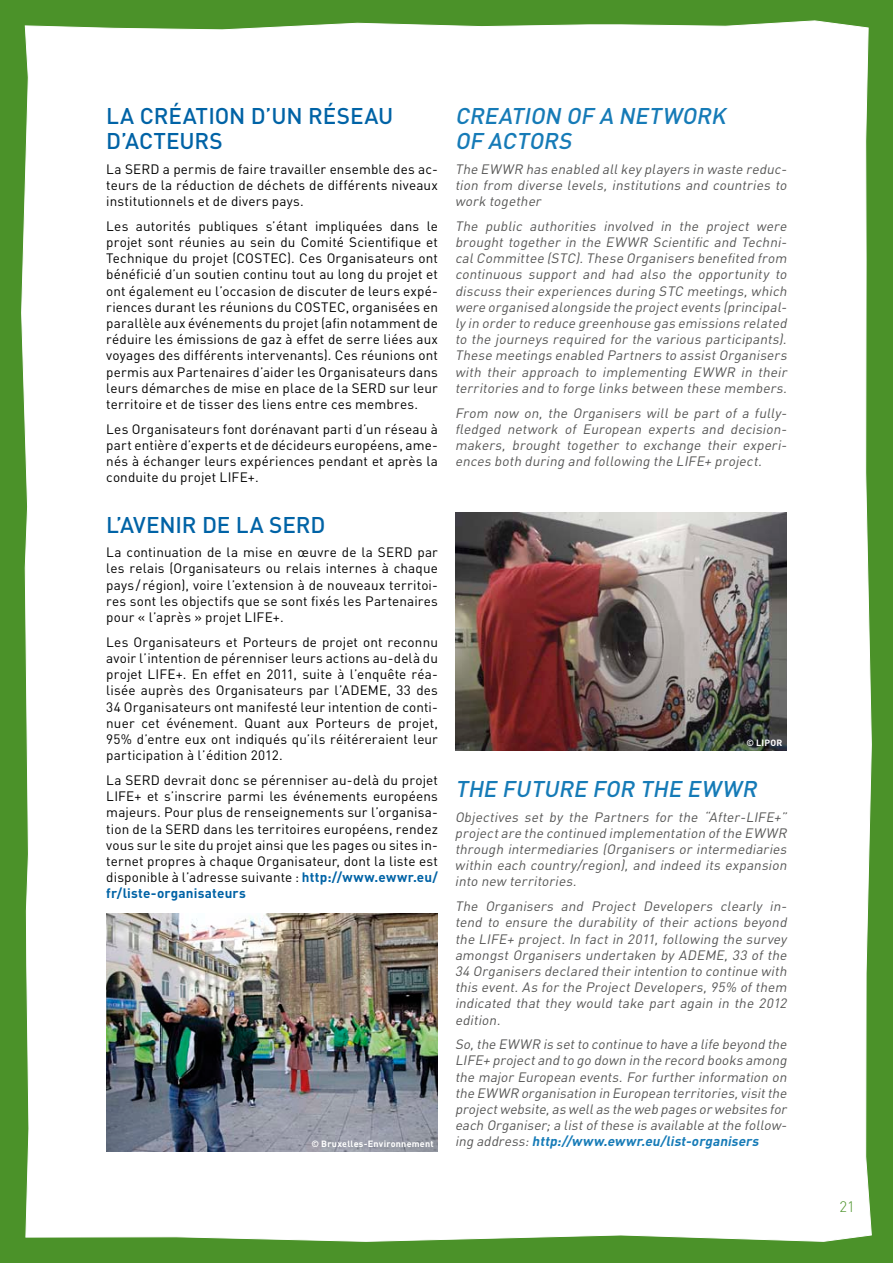
<style>
.page{position:relative;width:893px;height:1263px;background:#4b9229}
.page>*{position:absolute;margin:0;border:0;box-sizing:border-box;transform-origin:0 0}
.t1{font:500 22.5px/25.5px "DINOT";color:#0063a6}
.t2{font:italic 500 22.5px/25.5px "DINOT";letter-spacing:.05em;color:#167bb7}
.t3{font:300 15px "DIN";color:#4b9229}
.t4{font:13.5px/16.2px "DIN";letter-spacing:.015em;color:#000;text-align:justify}
.t5{font:italic 13.5px/16.2px "DIN";letter-spacing:-.205em;color:#565655;text-align:justify}
.t6{font:700 9px "DIN";letter-spacing:.025em;color:#fff}
.s1{font-weight:700;color:#0063a6}
.s2{font-weight:700;color:#167bb7}
</style>
<div class="page">
<div style="left:21px;top:20px;width:851px;height:1222px;background:#fff"></div>
<img style="left:455px;top:513px;width:332px;height:237px">
<img style="left:106px;top:913px;width:332px;height:238px">
<h1 class="t1" style="left:106px;top:102px;width:289px">LA CRÉATION D’UN RÉSEAU<br>D’ACTEURS</h1>
<p class="t4" style="left:106px;top:160px;width:36px">La SERD</p>
<p class="t4" style="left:106px;top:160px;width:333px;text-indent:57px">a permis de faire travailler ensemble des ac&shy;teurs de la réduction de déchets de différents niveaux institutionnels et de divers pays.</p>
<p class="t4" style="left:106px;top:218px;width:333px">Les autorités publiques s’étant impliquées dans le projet sont réunies au sein du Comité Scientifique et Technique du projet (COSTEC). Ces O rganisateurs ont bénéficié d’un soutien continu tout au long du projet et ont également eu l’occasion de discuter de leurs expé&shy;riences durant les réunions du COSTEC, organisées en parallèle aux événements du projet (afin notamment de réduire les émissions de gaz à effet de serre liées aux voyages des différents intervenants). Ces réunions ont permis aux Partenaires d’aider les O rganisateurs dans leurs démarches de mise en place de la SERD</p>
<p class="t4" style="left:106px;top:380px;width:333px;text-indent:283px">sur leur territoire et de tisser des liens entre ces membres.</p>
<p class="t4" style="left:106px;top:420px;width:333px">Les Organisateurs font dorénavant parti d’un réseau à part entière d’experts et de décideurs européens, ame&shy;nés à échanger leurs expériences pendant et après la conduite du projet LIFE+.</p>
<h1 class="t1" style="left:106px;top:511px;width:204px">L’AVENIR DE LA SERD</h1>
<p class="t4" style="left:106px;top:544px;width:289px">La continuation de la mise en œuvre de la SERD</p>
<p class="t4" style="left:106px;top:544px;width:333px;text-indent:311px">par les relais (O rganisateurs ou relais internes à chaque pays / région), voire l’extension à de nouveaux territoi&shy;res sont les objectifs que se sont fixés les Partenaires pour « l’après » projet LIFE+.</p>
<p class="t4" style="left:106px;top:633px;width:333px">Les Organisateurs et Porteurs de projet ont reconnu avoir l’intention de pérenniser leurs actions au-delà du projet LIFE+. En effet en 2011, suite à l’enquête réa&shy;lisée auprès des Organisateurs par l’ADEME</p>
<p class="t4" style="left:106px;top:682px;width:333px;text-indent:281px">, 33 des 34 O rganisateurs ont manifesté leur intention de conti&shy;nuer cet événement. Quant aux Porteurs de projet, 95% d’entre eux ont indiqués qu’ils réitéreraient leur participation à l’édition 2012.</p>
<p class="t4" style="left:106px;top:772px;width:37px">La SERD</p>
<p class="t4" style="left:106px;top:772px;width:333px;text-indent:57px">devrait donc se pérenniser au-delà du projet LIFE+ et s’inscrire parmi les événements européens majeurs. Pour plus de renseignements sur l’organisa&shy;tion de la SERD</p>
<p class="t4" style="left:106px;top:820px;width:333px;text-indent:97px">dans les territoires européens, rendez vous sur le site du projet ainsi que les pages ou sites in&shy;ternet propres à chaque Organisateur, dont la liste est disponible à l’adresse suivante : <span class="s1">http://www.ewwr.eu/ fr/liste-organisateurs</span></p>
<p class="t6" style="left:311px;top:1138px;width:124px">© Bruxelles-Environnement</p>
<h1 class="t2" style="left:455px;top:102px;width:277px">CREATION OF A NETWORK<br>OF ACTORS</h1>
<p class="t5" style="left:455px;top:160px;width:336px">The EWWR has enabled allkey players in waste reduc&shy;tion from diverse levels, institutions and countries to work together</p>
<p class="t5" style="left:455px;top:218px;width:336px">The public authorities involved in the project were brought together in the EWWR Scientific and Techni&shy;calCommittee (STC).These Organisers benefited from continuous support and had also the opportunity to discuss their experiences during STC meetings,which were organised alongside the projectevents (principal&shy;ly in order to reduce greenhouse gas emissions related to the journeys required for the various participants).<br>These meetings enabled Partners to assistOrganisers with their approach to implementing EWWR in their territories and to forge links between these members.</p>
<p class="t5" style="left:455px;top:404px;width:336px">From now on, the Organisers will be part of a fully&shy;fledged network of European experts and decision&shy;makers, brought together to exchange their experi&shy;ences both during and following the LIFE+ project.</p>
<p class="t6" style="left:746px;top:737px;width:38px">© LIPOR</p>
<h1 class="t2" style="left:455px;top:775px;width:303px">THE FUTURE FOR THE EWWR</h1>
<p class="t5" style="left:455px;top:808px;width:336px;text-align:left">Objectives set by the Partners for the “After-LIFE+” projectare the continued implementation ofthe EWWR through intermediaries (Organisers or intermediaries within each country/region), and indeed its expansion into new territories.</p>
<p class="t5" style="left:455px;top:898px;width:336px">The Organisers and Project Developers clearly in&shy;tend to ensure the durability of their actions beyond the LIFE+ project. I n fact in 2011, following the survey amongst Organisers undertaken by ADEME</p>
<p class="t5" style="left:455px;top:946px;width:336px;text-indent:269px">, 33 of the 34 Organisers declared their intention to continue with this event. As for the Project Developers, 95% of them indicated that they would take part again in the 2012 edition.</p>
<p class="t5" style="left:455px;top:1036px;width:336px">So,the EWWR is setto continue to have a life beyond the LIFE+ projectand to go down in the record books among the major European events. For further information on the EWWR organisation in European territories,visitthe projectwebsite,as wellas the web pages orwebsites for each Organiser;a listofthese is available atthe follow&shy;ing address:<span class="s2">http://www.ewwr.eu/list-organisers</span></p>
<p class="t3" style="left:839px;top:1197px;width:17px">21</p>
</div>
